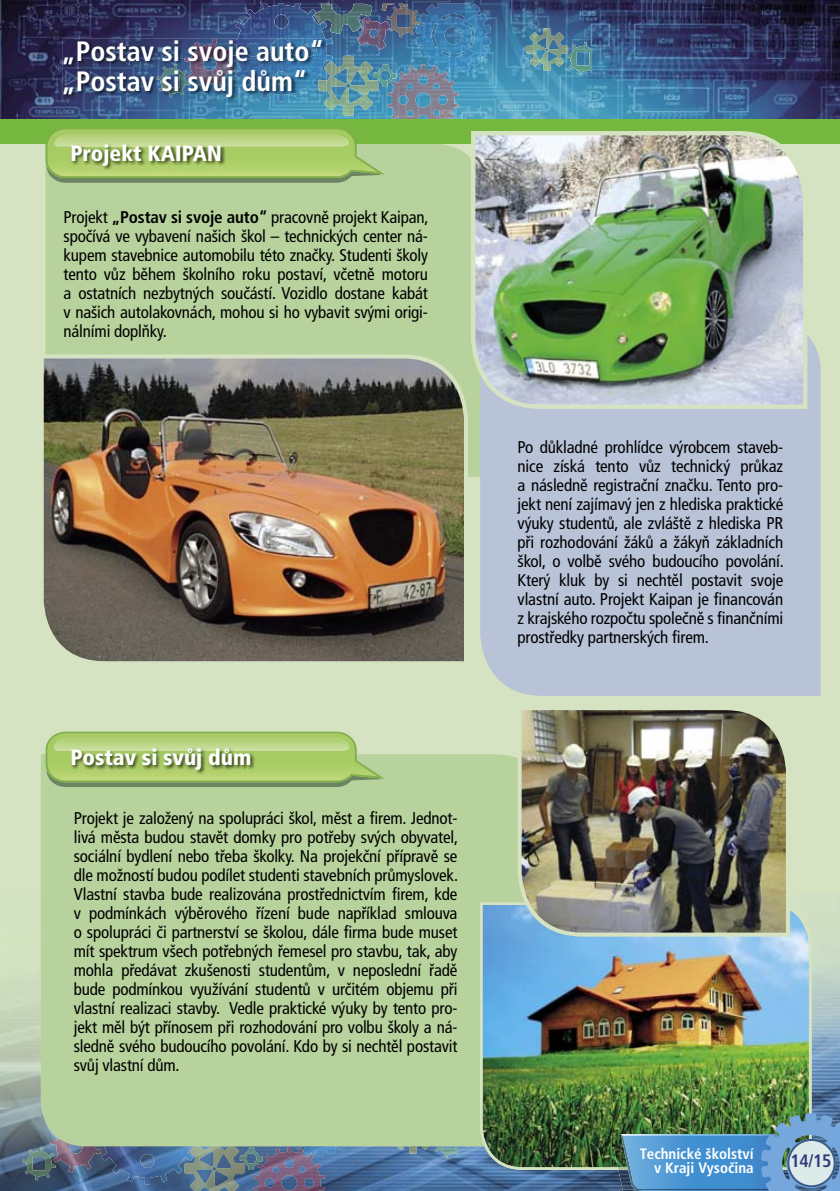
<style>
.page{position:relative;width:840px;height:1191px;background:#fff}
.page>*{position:absolute;margin:0;border:0;box-sizing:border-box;transform-origin:0 0}
.t1{font:700 28px/30px "Frutiger Condensed CE";color:#fff}
.t2{font:22px "Frutiger Condensed CE Black";color:#fff}
.t3{font:700 condensed 18px "Frutiger CE";color:#323a7c}
.t4{font:condensed 17px/19px "Frutiger CE";letter-spacing:-.01em;color:#000;text-align:justify}
.t5{font:700 15px/14px "Frutiger Condensed CE";color:#fff;text-align:right}
.s1{font-family:"Frutiger Condensed CE";font-weight:700;font-stretch:normal}
</style>
<div class="page">
<div style="left:0;top:130px;width:839px;height:1061px;background:#d5e3c2"></div>
<img style="left:0;top:0;width:839px;height:119px">
<img style="left:244px;top:963px;width:595px;height:228px">
<img style="left:101px;top:1146px;width:83px;height:38px">
<img style="left:50px;top:1146px;width:51px;height:26px">
<img style="left:294px;top:1146px;width:50px;height:9px">
<img style="left:253px;top:1147px;width:71px;height:44px">
<img style="left:23px;top:1147px;width:33px;height:33px">
<img style="left:434px;top:1146px;width:23px;height:12px">
<img style="left:184px;top:1146px;width:60px;height:45px">
<img style="left:396px;top:1146px;width:33px;height:7px">
<img style="left:239px;top:1147px;width:24px;height:23px">
<div style="left:45px;top:143px;width:435px;height:334px;background:#b7d29c"></div>
<div style="left:41px;top:754px;width:474px;height:392px;background:#b7d29c"></div>
<div style="left:480px;top:337px;width:340px;height:359px;background:#b9c3d8"></div>
<img style="left:43px;top:352px;width:427px;height:310px">
<img style="left:235px;top:4px;width:97px;height:52px">
<img style="left:314px;top:4px;width:58px;height:30px">
<img style="left:381px;top:4px;width:5px;height:7px">
<img style="left:357px;top:17px;width:33px;height:33px">
<img style="left:415px;top:4px;width:76px;height:69px">
<img style="left:387px;top:64px;width:71px;height:55px">
<img style="left:386px;top:4px;width:34px;height:33px">
<img style="left:566px;top:42px;width:25px;height:33px">
<img style="left:324px;top:56px;width:54px;height:60px">
<img style="left:525px;top:28px;width:42px;height:43px">
<img style="left:373px;top:64px;width:23px;height:23px">
<div style="left:0;top:119px;width:839px;height:24px;background:#75b73f"></div>
<img style="left:63px;top:38px;width:255px;height:64px">
<img style="left:230px;top:38px;width:96px;height:63px">
<img style="left:184px;top:39px;width:51px;height:51px">
<img style="left:156px;top:64px;width:34px;height:33px">
<img style="left:318px;top:66px;width:8px;height:36px">
<svg style="left:45px;top:128px;width:339px;height:55px;background:#9ec067"></svg>
<img style="left:54px;top:134px;width:295px;height:13px">
<svg style="left:45px;top:731px;width:339px;height:56px;background:#a4c371"></svg>
<img style="left:54px;top:738px;width:295px;height:13px">
<img style="left:71px;top:143px;width:154px;height:28px">
<img style="left:71px;top:747px;width:184px;height:28px">
<img style="left:479px;top:902px;width:332px;height:268px">
<img style="left:515px;top:710px;width:276px;height:228px">
<img style="left:468px;top:131px;width:341px;height:280px">
<img style="left:613px;top:1146px;width:4px;height:21px">
<img style="left:617px;top:1113px;width:222px;height:78px">
<div style="left:787px;top:1140px;width:47px;height:46px;background:#dceae9;border-radius:50%"></div>
<div style="left:786px;top:1139px;width:49px;height:48px;border:2px solid #395d8a;border-radius:50%"></div>
<h1 class="t1" style="left:61px;top:37px;width:264px">„Postav si svoje auto“ „Postav si svůj dům“</h1>
<p class="t2" style="left:70px;top:142px;width:153px">Projekt KAIPAN</p>
<p class="t4" style="left:63px;top:208px;width:366px">Projekt <span class="s1">„Postav si svoje auto“</span> pracovně projekt Kaipan, spočívá ve vybavení našich škol – technických center ná&shy;kupem stavebnice automobilu této značky. Studenti školy tento vůz během školního roku postaví, včetně motoru a ostatních nezbytných součástí. Vozidlo dostane kabát v našich autolakovnách, mohou si ho vybavit svými origi&shy;nálními doplňky.</p>
<p class="t2" style="left:70px;top:746px;width:182px">Postav si svůj dům</p>
<p class="t4" style="left:74px;top:810px;width:385px">Projekt je založený na spolupráci škol, měst a firem. Jednot&shy;livá města budou stavět domky pro potřeby svých obyvatel, sociální bydlení nebo třeba školky. Na projekční přípravě se dle možností budou podílet studenti stavebních průmyslovek.<br>Vlastní stavba bude rea lizována prostřednictvím firem, kde v podmínkách výběrového řízení bude například smlouva o spolupráci či partnerství se školou, dále firma bude muset mít spektrum všech potřebných řemesel pro stavbu, tak, aby mohla předávat zkušenosti studentům, v neposlední řadě bude podmínkou využívání studentů v určitém objemu při vlastní realizaci stavby. Vedle praktické výuky by tento pro&shy;jekt měl být přínosem při rozhodování pro volbu školy a ná&shy;sledně svého budoucího povolání. Kdo by si nechtěl postavit svůj vlastní dům.</p>
<p class="t4" style="left:517px;top:439px;width:267px">Po důkladné prohlídce výrobcem staveb&shy;nice získá tento vůz technický průkaz a následně registrační značku. Tento pro&shy;jekt není zajímavý jen z hlediska praktické výuky studentů, ale zvláště z hlediska PR při rozhodování žáků a žákyň základních škol, o volbě svého budoucího povolání.<br>Který kluk by si nechtěl postavit svoje vlastní auto. Projekt Kaipan je financován z krajského rozpočtu společně s finančními prostředky partnerských firem.</p>
<p class="t5" style="left:639px;top:1147px;width:115px">Technické školství v Kraji Vysočina</p>
<p class="t3" style="left:790px;top:1152px;width:43px">14/15</p>
</div>
